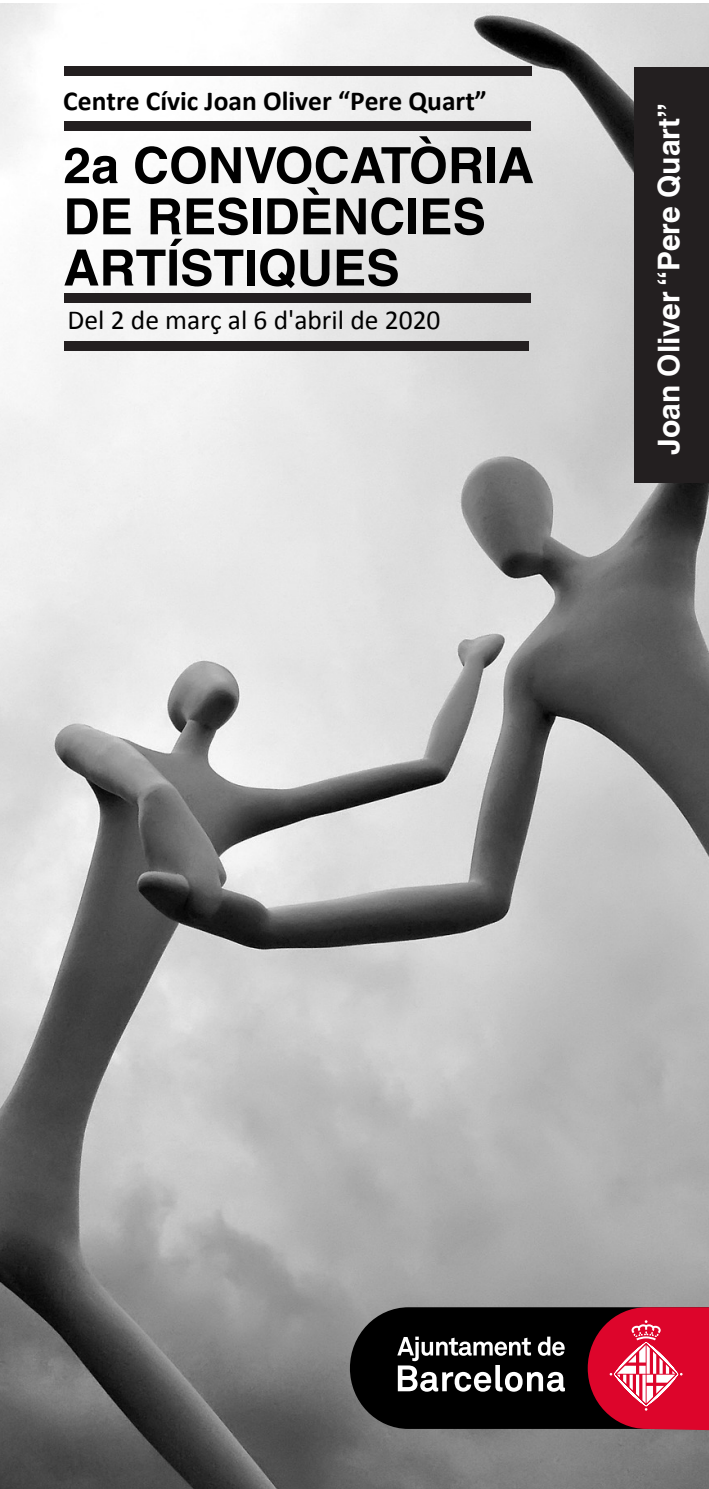
<style>
.page{position:relative;width:709px;height:1489px;background:#fff}
.page>*{position:absolute;margin:0;border:0;box-sizing:border-box;transform-origin:0 0}
.t1{font:700 50px/51.2px "Helvetica LT";color:#000}
.t2{font:700 30px "Helvetica LT";color:#fff}
.t3{font:700 27.5px "Calibri";color:#000}
.t4{font:27.5px "Calibri";color:#000}
</style>
<div class="page">
<img style="left:0;top:3px;width:709px;height:1485px">
<svg style="left:350px;top:1307px;width:237px;height:121px;background:#0b0b0b"></svg>
<svg style="left:587px;top:1307px;width:122px;height:123px;background:#c7203e"></svg>
<svg style="left:397px;top:1336px;width:168px;height:55px"></svg>
<div style="left:634px;top:67px;width:75px;height:416px;background:#231f20"></div>
<div style="left:64px;top:66px;width:468px;height:10px;background:#231f20"></div>
<div style="left:64px;top:121px;width:466px;height:10px;background:#231f20"></div>
<div style="left:64px;top:293px;width:466px;height:10px;background:#231f20"></div>
<div style="left:64px;top:341px;width:465px;height:10px;background:#231f20"></div>
<p class="t3" style="left:63px;top:83px;width:425px">Centre Cívic Joan Oliver “Pere Quart”</p>
<p class="t1" style="left:63px;top:139px;width:472px">2a CONVOCATÒRIA<br>DE RESIDÈNCIES<br>ARTÍSTIQUES</p>
<p class="t4" style="left:68px;top:303px;width:374px">Del 2 de març al 6 d'abril de 2020</p>
<p class="t2" style="left:650px;top:455px;width:354px;rotate:-90deg">Joan Oliver “Pere Quart”</p>
</div>
